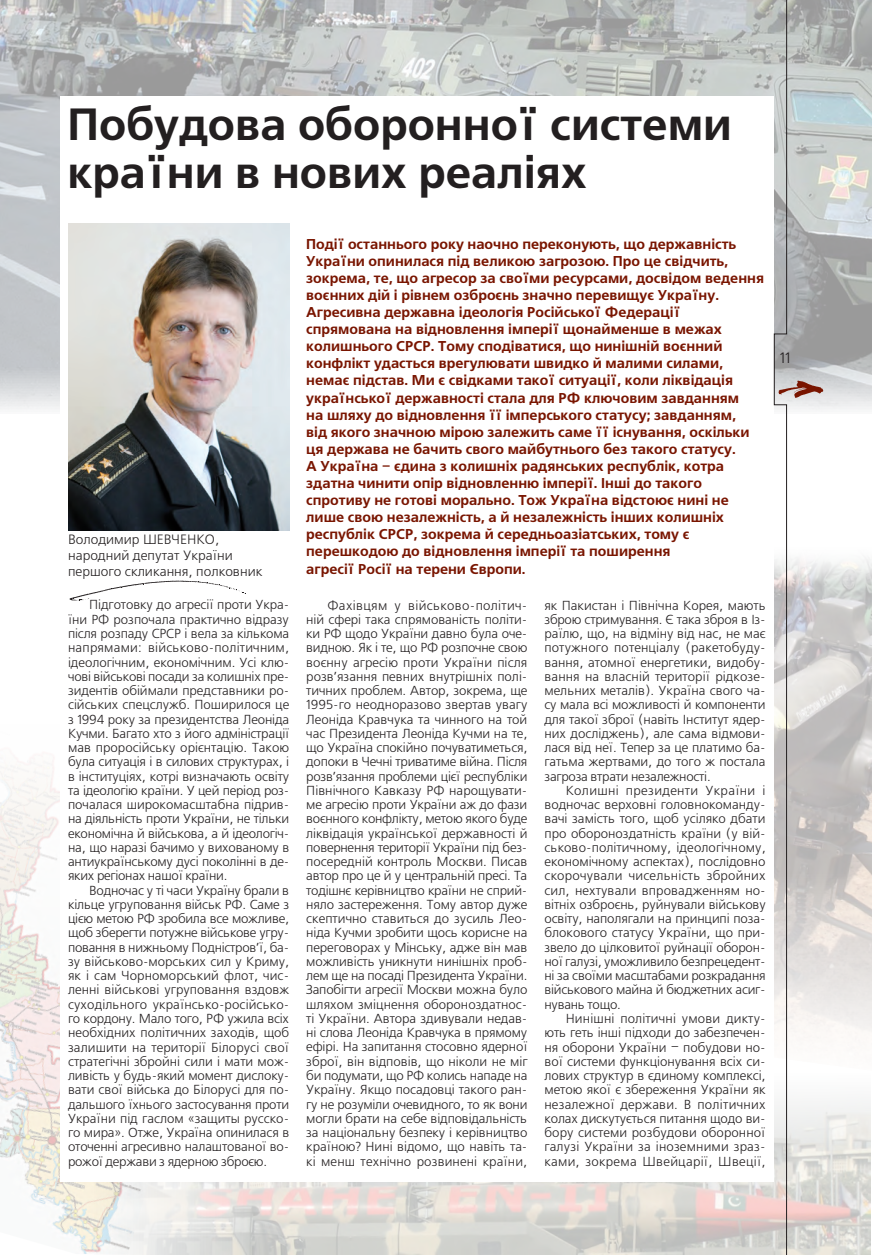
<style>
.page{position:relative;width:872px;height:1255px;background:#fff}
.page>*{position:absolute;margin:0;border:0;box-sizing:border-box;transform-origin:0 0}
.t1{font:700 45px/48px "Free Set C";color:#231f20}
.foto{font:15px "Free Set C";color:#231f20}
.vrez{font:700 14.25px/17.1px "Free Set C";color:#791500}
.author{font:13.5px "Free Set C";color:#231f20}
.text_freeset{font:13.05px/14.2px "Free Set C";letter-spacing:-.01em;color:#231f20;text-align:justify}
</style>
<div class="page">
<img style="left:0;top:0;width:872px;height:410px">
<img style="left:112px;top:1101px;width:758px;height:153px">
<img style="left:823px;top:558px;width:49px;height:476px">
<img style="left:0;top:761px;width:189px;height:492px">
<div style="left:60px;top:96px;width:713px;height:1085px;background:#fff"></div>
<img style="left:68px;top:224px;width:222px;height:306px">
<svg style="left:774px;top:0;width:49px;height:1254px"></svg>
<svg style="left:70px;top:580px;width:175px;height:21px"></svg>
<p class="t1" style="left:68px;top:102px;width:666px">Побудова оборонної системи країни в нових реаліях</p>
<p class="author" style="left:68px;top:532px;width:153px">Володимир ШЕВЧЕНКО,</p>
<p class="author" style="left:68px;top:548px;width:166px">народний депутат України</p>
<p class="author" style="left:68px;top:564px;width:196px">першого скликання, полковник</p>
<p class="text_freeset" style="left:68px;top:598px;width:223px;text-indent:21px">Підготовку до агресії проти Укра&shy;їни РФ розпочала практично відразу після розпаду СРСР і вела за кількома напрямами: військово-політичним, ідеологічним, економічним. Усі клю&shy;чові військові посади за колишніх пре&shy;зидентів обіймали представники ро&shy;сійських спецслужб. Поширилося це з 1994 року за президентства Леоніда Кучми. Багато хто з його адміністрації мав проросійську орієнтацію. Такою була ситуація і в силових структурах, і в інституціях, котрі визначають освіту та ідеологію країни. У цей період роз&shy;почалася широкомасштабна підрив&shy;на діяльність проти України, не тільки економічна й військова, а й ідеологіч&shy;на, що наразі бачимо у вихованому в антиукраїнському дусі поколінні в де&shy;яких регіонах нашої країни.</p>
<p class="text_freeset" style="left:68px;top:883px;width:223px;text-indent:21px">Водночас у ті часи Україну брали в кільце угруповання військ РФ. Саме з цією метою РФ зробила все можливе, щоб зберегти потужне військове угру&shy;повання в нижньому Подністров’ї, ба&shy;зу військово-морських сил у Криму, як і сам Чорноморський флот, чис&shy;ленні військові угруповання вздовж суходільного українсько-російсько&shy;го кордону. Мало того, РФ ужила всіх необхідних політичних заходів, щоб залишити на території Білорусі свої стратегічні збройні сили і мати мож&shy;ливість у будь-який момент дислоку&shy;вати свої війська до Білорусі для по&shy;дальшого їхнього застосування проти України під гаслом «защиты русско&shy;го мира». Отже, Україна опинилася в оточенні агресивно налаштованої во&shy;рожої держави з ядерною зброєю.</p>
<p class="vrez" style="left:306px;top:235px;width:459px">Події останнього року наочно переконують, що державність України опинилася під великою загрозою. Про це свідчить, зокрема, те, що агресор за своїми ресурсами, досвідом ведення воєнних дій і рівнем озброєнь значно перевищує Україну.<br>Агресивна державна ідеологія Російської Федерації спрямована на відновлення імперії щонайменше в межах колишнього СРСР. Тому сподіватися, що нинішній воєнний конфлікт удасться врегулювати швидко й малими силами, немає підстав. Ми є свідками такої ситуації, коли ліквідація української державності стала для РФ ключовим завданням<br>на шляху до відновлення її імперського статусу; завданням,<br>від якого значною мірою залежить саме її існування, оскільки ця держава не бачить свого майбутнього без такого статусу.<br>А Україна – єдина з колишніх радянських республік, котра здатна чинити опір відновленню імперії. Інші до такого спротиву не готові морально. Тож Україна відстоює нині не лише свою незалежність, а й незалежність інших колишніх республік СРСР, зокрема й середньоазіатських, тому є перешкодою до відновлення імперії та поширення</p>
<p class="vrez" style="left:306px;top:560px;width:221px">агресії Росії на терени Європи.</p>
<p class="text_freeset" style="left:306px;top:598px;width:223px;text-align:left;text-indent:21px">Фахівцям у військово-політич&shy;ній сфері така спрямованість політи&shy;ки РФ щодо України давно була оче&shy;видною. Як і те, що РФ розпочне свою воєнну агресію проти України після розв’язання певних внутрішніх полі&shy;тичних проблем. Автор, зокрема, ще 1995-го неодноразово звертав увагу Леоніда Кравчука та чинного на той час Президента Леоніда Кучми на те, що Україна спокійно почуватиметься, допоки в Чечні триватиме війна. Після розв’язання проблеми цієї республіки Північного Кавказу РФ нарощувати&shy;ме агресію проти України аж до фази воєнного конфлікту, метою якого буде ліквідація української державності й повернення території України під без&shy;посередній контроль Москви. Писав автор про це й у центральній пресі. Та тодішнє керівництво країни не сприй&shy;няло застереження. Тому автор дуже скептично ставиться до зусиль Лео&shy;ніда Кучми зробити щось корисне на переговорах у Мінську, адже він мав можливість уникнути нинішніх проб&shy;лем ще на посаді Президента України.<br>Запобігти агресії Москви можна було шляхом зміцнення обороноздатнос&shy;ті України. Автора здивували недав&shy;ні слова Леоніда Кравчука в прямому ефірі. На запитання стосовно ядерної зброї, він відповів, що ніколи не міг би подумати, що РФ колись нападе на Україну. Якщо посадовці такого ран&shy;гу не розуміли очевидного, то як вони могли брати на себе відповідальність за національну безпеку і керівництво країною? Нині відомо, що навіть та&shy;кі менш технічно розвинені країни,</p>
<p class="text_freeset" style="left:544px;top:598px;width:223px">як Пакистан і Північна Корея, мають зброю стримування. Є така зброя в Із&shy;раїлю, що, на відміну від нас, не має потужного потенціалу (ракетобуду&shy;вання, атомної енергетики, видобу&shy;вання на власній території рідкозе&shy;мельних металів). Україна свого ча&shy;су мала всі можливості й компоненти для такої зброї (навіть Інститут ядер&shy;них досліджень), але сама відмови&shy;лася від неї. Тепер за це платимо ба&shy;гатьма жертвами, до того ж постала загроза втрати незалежності.</p>
<p class="text_freeset" style="left:544px;top:783px;width:223px;text-indent:21px">Колишні президенти України і водночас верховні головнокоманду&shy;вачі замість того, щоб усіляко дбати про обороноздатність країни (у вій&shy;ськово-політичному, ідеологічному, економічному аспектах), послідовно скорочували чисельність збройних сил, нехтували впровадженням но&shy;вітніх озброєнь, руйнували військову освіту, наполягали на принципі поза&shy;блокового статусу України, що при&shy;звело до цілковитої руйнації оборон&shy;ної галузі, уможливило безпрецедент&shy;ні за своїми масштабами розкрадання військового майна й бюджетних асиг&shy;нувань тощо.</p>
<p class="text_freeset" style="left:544px;top:1011px;width:223px;text-indent:21px">Нинішні політичні умови дикту&shy;ють геть інші підходи до забезпечен&shy;ня оборони України – побудови но&shy;вої системи функціонування всіх си&shy;лових структур в єдиному комплексі, метою якої є збереження України як незалежної держави. В політичних колах дискутується питання щодо ви&shy;бору системи розбудови оборонної галузі України за іноземними зраз&shy;ками, зокрема Швейцарії, Швеції,</p>
<p class="foto" style="left:779px;top:349px;width:12px">11</p>
</div>
